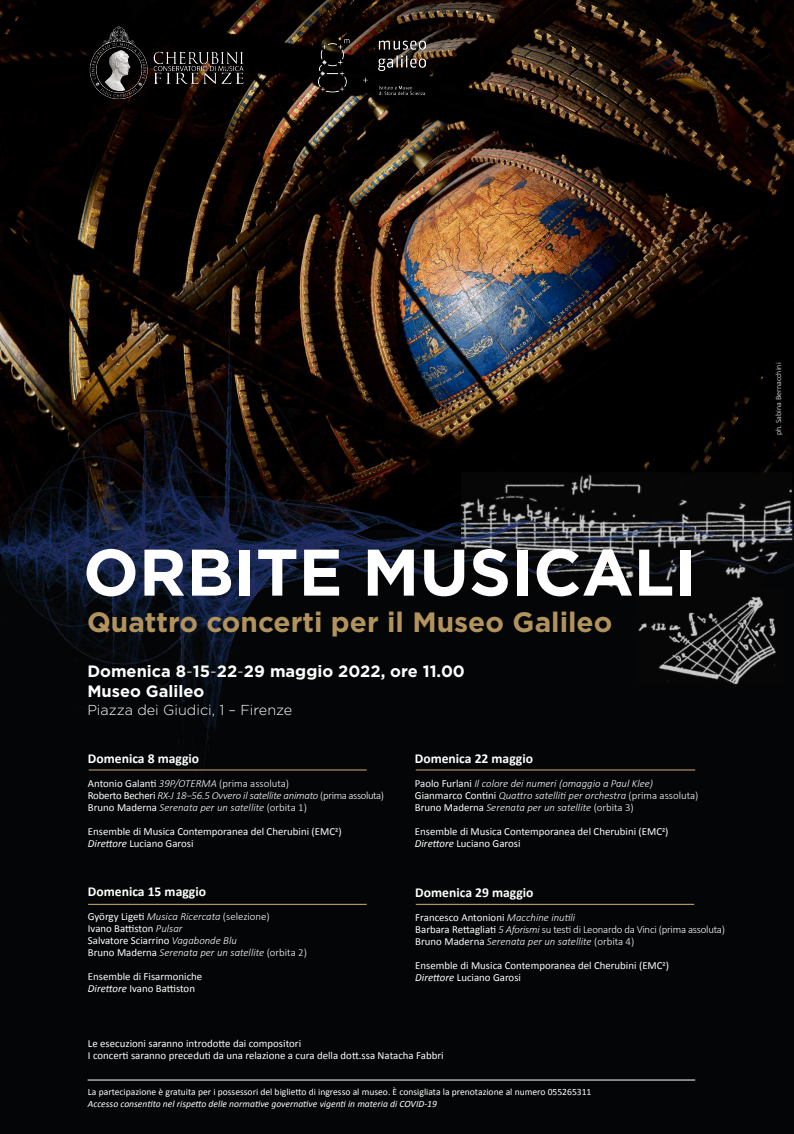
<style>
.page{position:relative;width:794px;height:1134px;background:#040506}
.page>*{position:absolute;margin:0;border:0;box-sizing:border-box;transform-origin:0 0}
.t1{font:700 65.68px "Gotham";color:#fff}
.t2{font:700 28px "Gotham";color:#b2935d}
.t3{font:700 16.4px/19.7px "Gotham";color:#fff}
.t4{font:300 14.4px "Gotham";color:#fff}
.t5{font:700 13.6px "Calibri";color:#fff}
.t6{font:10.8px/12px "Calibri";color:#fff}
.t7{font:italic 300 10.8px/12px "Calibri";color:#fff}
.t8{font:italic 300 10.8px/12px "Calibri";letter-spacing:-.02em;color:#fff}
.t9{font:9.6px "Calibri";color:#fff}
.t10{font:italic 9.6px "Calibri";color:#fff}
.t11{font:300 8px "Calibri";color:#fff}
.s1{font-weight:300}
.s2{font-weight:400;font-style:normal}
.s3{font-style:normal}
.s4{font-style:italic}
.s5{font-weight:300;font-style:italic}
</style>
<div class="page">
<img style="left:0;top:0;width:794px;height:285px">
<img style="left:83px;top:9px;width:169px;height:107px">
<hr style="left:88px;top:1080px;width:607px;height:1px;background:#fff">
<img style="left:0;top:285px;width:794px;height:511px">
<hr style="left:89px;top:769px;width:278px;height:1px;background:#b2935d">
<hr style="left:88px;top:904px;width:279px;height:1px;background:#b2935d">
<hr style="left:416px;top:769px;width:279px;height:1px;background:#b2935d">
<hr style="left:416px;top:904px;width:278px;height:1px;background:#b2935d">
<img style="left:318px;top:40px;width:108px;height:54px">
<h1 class="t1" style="left:83px;top:534px;width:615px">ORBITE MUSICALI</h1>
<h2 class="t2" style="left:87px;top:606px;width:527px">Quattro concerti per il Museo Galileo</h2>
<h3 class="t3" style="left:87px;top:661px;width:379px">Domenica 8<span class="s1">-</span>15<span class="s1">-</span>22<span class="s1">-</span>29 maggio 2022, ore 11.00<br>Museo Galileo</h3>
<h3 class="t4" style="left:87px;top:702px;width:206px">Piazza dei Giudici, 1 – Firenze</h3>
<p class="t5" style="left:88px;top:748px;width:113px">Domenica 8 maggio</p>
<p class="t8" style="left:88px;top:777px;width:298px"><span class="s2">Antonio Galanti</span> 39P/OTERMA <span class="s3">(prima assoluta)<br></span><span class="s2">Roberto Becheri</span> RX-J 18–56.5 Ovvero il satellite animato <span class="s3">(prima assoluta)<br></span><span class="s2">Bruno Maderna</span> Serenata per un satellite <span class="s3">(orbita 1)</span></p>
<p class="t6" style="left:88px;top:825px;width:255px">Ensemble di Musica Contemporanea del Cherubini (EMC2)<br><span class="s4">Direttore</span> Luciano Garosi</p>
<p class="t5" style="left:88px;top:882px;width:120px">Domenica 15 maggio</p>
<p class="t6" style="left:88px;top:910px;width:220px">György Ligeti <span class="s5">Musica Ricercata</span> <span class="s1">(selezione)<br></span>Ivano Battiston <span class="s5">Pulsar<br></span>Salvatore Sciarrino <span class="s5">Vagabonde Blu<br></span>Bruno Maderna <span class="s5">Serenata per un satellite</span> <span class="s1">(orbita 2)</span></p>
<p class="t6" style="left:88px;top:970px;width:116px">Ensemble di Fisarmoniche<br><span class="s4">Direttore</span> Ivano Battiston</p>
<p class="t5" style="left:415px;top:748px;width:120px">Domenica 22 maggio</p>
<p class="t7" style="left:415px;top:777px;width:285px"><span class="s2">Paolo Furlani</span> Il colore dei numeri (omaggio a Paul Klee)<br><span class="s2">Gianmarco Contini</span> Quattro satelliti per orchestra <span class="s3">(prima assoluta)<br></span><span class="s2">Bruno Maderna</span> Serenata per un satellite <span class="s3">(orbita 3)</span></p>
<p class="t6" style="left:415px;top:825px;width:255px">Ensemble di Musica Contemporanea del Cherubini (EMC2)<br><span class="s4">Direttore</span> Luciano Garosi</p>
<p class="t5" style="left:415px;top:882px;width:120px">Domenica 29 maggio</p>
<p class="t6" style="left:415px;top:911px;width:311px">Francesco Antonioni <span class="s5">Macchine inutili<br></span>Barbara Rettagliati <span class="s5">5 Aforismi</span> <span class="s1">su testi di Leonardo da Vinci (prima assoluta)<br></span>Bruno Maderna <span class="s5">Serenata per un satellite</span> <span class="s1">(orbita 4)</span></p>
<p class="t6" style="left:415px;top:959px;width:255px">Ensemble di Musica Contemporanea del Cherubini (EMC2)<br><span class="s4">Direttore</span> Luciano Garosi</p>
<p class="t6" style="left:88px;top:1037px;width:357px">Le esecuzioni saranno introdotte dai compositori<br>I concerti saranno preceduti da una relazione a cura della dott.ssa Natacha Fabbri</p>
<p class="t9" style="left:88px;top:1085px;width:505px">La partecipazione è gratuita per i possessori del biglietto di ingresso al museo. È consigliata la prenotazione al numero 055265311</p>
<p class="t10" style="left:88px;top:1097px;width:350px">Accesso consentito nel rispetto delle normative governative vigenti in materia di COVID-19</p>
<p class="t11" style="left:773px;top:435px;width:74px;rotate:-90deg">ph. Sabina Bernacchini</p>
</div>
